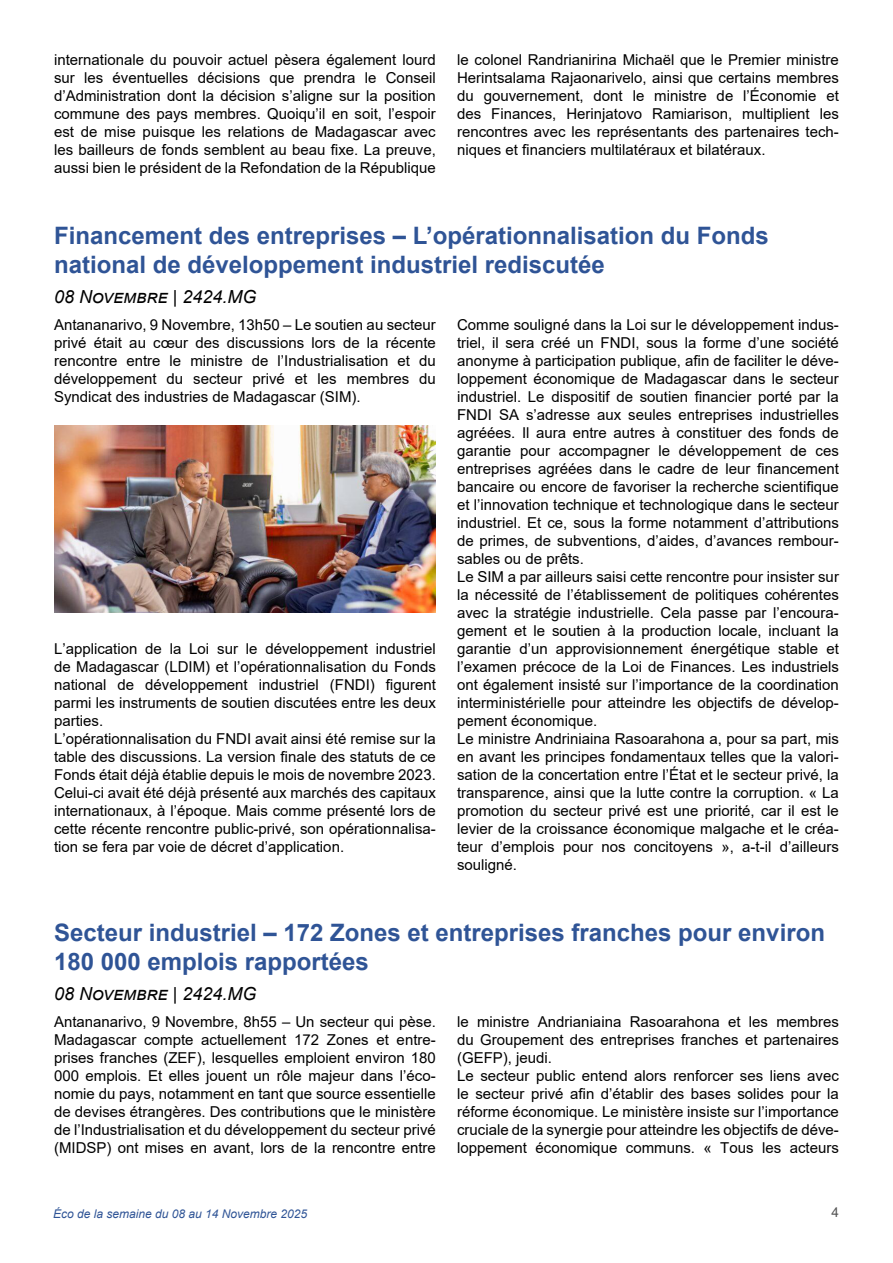
<style>
.page{position:relative;width:893px;height:1263px;background:#fff}
.page>*{position:absolute;margin:0;border:0;box-sizing:border-box;transform-origin:0 0}
.t1{font:700 24px/28.8px "Arial";color:#2f5496}
.t2{font:italic 18px "Arial";color:#000}
.t3{font:15px/18px "Arial";color:#000;text-align:justify}
.t4{font:13.5px "Arial";color:#525252}
.t5{font:italic 12px "Arial";color:#2f5496}
</style>
<div class="page">
<img style="left:54px;top:426px;width:382px;height:187px">
<p class="t3" style="left:54px;top:51px;width:383px">internationale du pouvoir actuel pèsera également lourd sur les éventuelles décisions que prendra le Conseil d’Administration dont la décision s’aligne sur la position commune des pays membres. Quoiqu’il en soit, l’espoir est de mise puisque les relations de Madagascar avec les bailleurs de fonds semblent au beau fixe. La preuve, aussi bien le président de la Refondation de la République</p>
<p class="t3" style="left:457px;top:51px;width:383px">le colonel Randrianirina Michaël que le Premier ministre Herintsalama Rajaonarivelo, ainsi que certains membres du gouvernement, dont le ministre de l’Économie et des Finances, Herinjatovo Ramiarison, multiplient les rencontres avec les représentants des partenaires tech&shy;niques et financiers multilatéraux et bilatéraux.</p>
<h1 class="t1" style="left:54px;top:222px;width:716px">Financement des entreprises – L’opérationnalisation du Fonds national de développement industriel rediscutée</h1>
<p class="t2" style="left:54px;top:285px;width:204px">08 Novembre | 2424.MG</p>
<p class="t3" style="left:54px;top:315px;width:383px">Antananarivo, 9 Novembre, 13h50 – Le soutien au secteur privé était au cœur des discussions lors de la récente rencontre entre le ministre de l’Industrialisation et du développement du secteur privé et les membres du Syndicat des industries de Madagascar (SIM).</p>
<p class="t3" style="left:457px;top:315px;width:383px;text-align:left">Comme souligné dans la Loi sur le développement indus&shy;triel, il sera créé un FNDI, sous la forme d’une société anonyme à participation publique, afin de faciliter le déve&shy;loppement économique de Madagascar dans le secteur industriel. Le dispositif de soutien financier porté par la FNDI SA s’adresse aux seules entreprises industrielles agréées. Il aura entre autres à constituer des fonds de garantie pour accompagner le développement de ces entreprises agréées dans le cadre de leur financement bancaire ou encore de favoriser la recherche scientifique et l’innovation technique et technologique dans le secteur industriel. Et ce, sous la forme notamment d’attributions de primes, de subventions, d’aides, d’avances rembour&shy;sables ou de prêts.<br>Le SIM a par ailleurs saisi cette rencontre pour insister sur la nécessité de l’établissement de politiques cohérentes avec la stratégie industrielle. Cela passe par l’encoura&shy;gement et le soutien à la production locale, incluant la garantie d’un approvisionnement énergétique stable et l’examen précoce de la Loi de Finances. Les industriels ont également insisté sur l’importance de la coordination interministérielle pour atteindre les objectifs de dévelop&shy;pement économique.<br>Le ministre Andriniaina Rasoarahona a, pour sa part, mis en avant les principes fondamentaux telles que la valori&shy;sation de la concertation entre l’État et le secteur privé, la transparence, ainsi que la lutte contre la corruption. « La promotion du secteur privé est une priorité, car il est le levier de la croissance économique malgache et le créa&shy;teur d’emplois pour nos concitoyens », a-t-il d’ailleurs souligné.</p>
<p class="t3" style="left:54px;top:639px;width:383px;text-align:left">L’application de la Loi sur le développement industriel de Madagascar (LDIM) et l’opérationnalisation du Fonds national de développement industriel (FNDI) figurent parmi les instruments de soutien discutées entre les deux parties.<br>L’opérationnalisation du FNDI avait ainsi été remise sur la table des discussions. La version finale des statuts de ce Fonds était déjà établie depuis le mois de novembre 2023.<br>Celui-ci avait été déjà présenté aux marchés des capitaux internationaux, à l’époque. Mais comme présenté lors de cette récente rencontre public-privé, son opérationnalisa&shy;tion se fera par voie de décret d’application.</p>
<h1 class="t1" style="left:54px;top:918px;width:772px">Secteur industriel – 172 Zones et entreprises franches pour environ<br>180 000 emplois rapportées</h1>
<p class="t2" style="left:54px;top:982px;width:204px">08 Novembre | 2424.MG</p>
<p class="t3" style="left:54px;top:1012px;width:383px">Antananarivo, 9 Novembre, 8h55 – Un secteur qui pèse.<br>Madagascar compte actuellement 172 Zones et entre&shy;prises franches (ZEF), lesquelles emploient environ 180<br>000 emplois. Et elles jouent un rôle majeur dans l’éco&shy;nomie du pays, notamment en tant que source essentielle de devises étrangères. Des contributions que le ministère de l’Industrialisation et du développement du secteur privé (MIDSP) ont mises en avant, lors de la rencontre entre</p>
<p class="t3" style="left:457px;top:1012px;width:383px;text-align:left">le ministre Andrianiaina Rasoarahona et les membres du Groupement des entreprises franches et partenaires (GEFP), jeudi.<br>Le secteur public entend alors renforcer ses liens avec le secteur privé afin d’établir des bases solides pour la réforme économique. Le ministère insiste sur l’importance cruciale de la synergie pour atteindre les objectifs de déve&shy;loppement économique communs. « Tous les acteurs</p>
<p class="t5" style="left:53px;top:1205px;width:256px">Éco de la semaine du 08 au 14 Novembre 2025</p>
<p class="t4" style="left:831px;top:1203px;width:9px">4</p>
</div>
